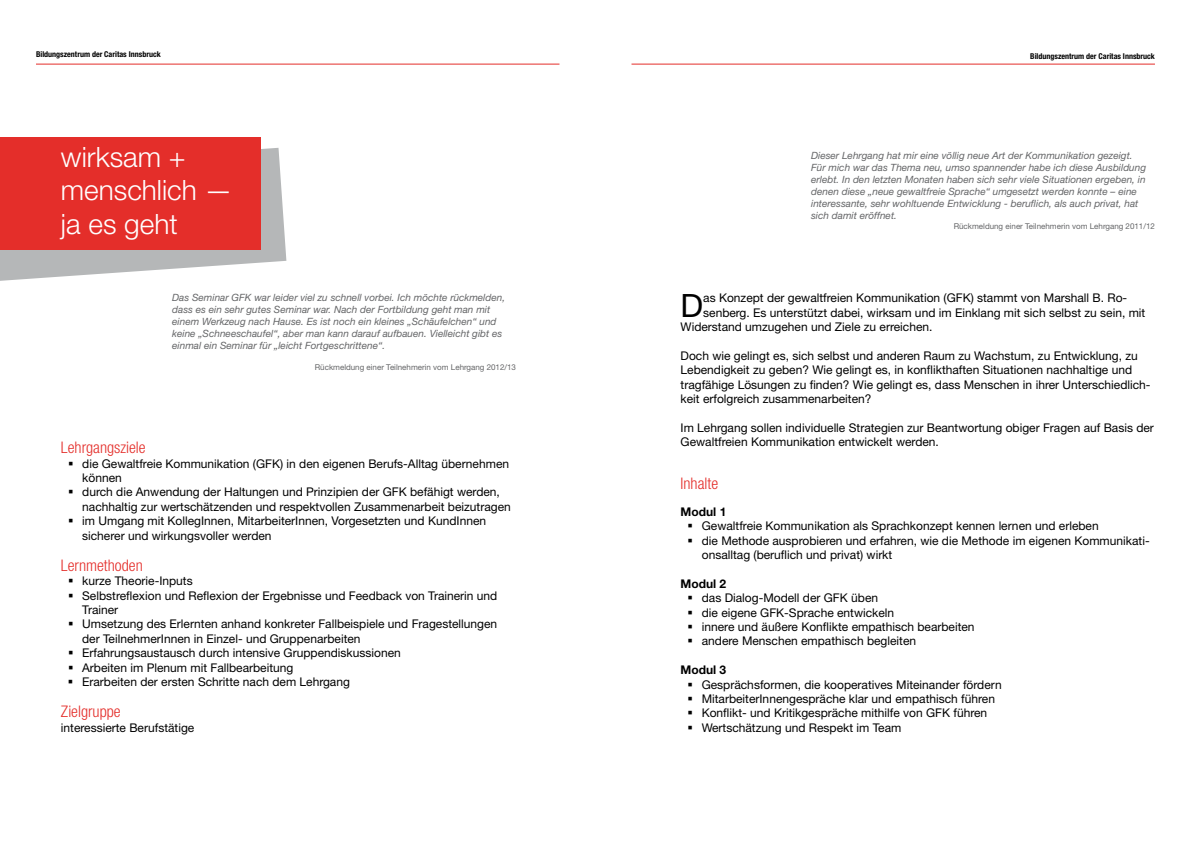
<style>
.page{position:relative;width:1191px;height:842px;background:#fff}
.page>*{position:absolute;margin:0;border:0;box-sizing:border-box;transform-origin:0 0}
.t1{font:32.2px "Helvetica Neue LT Std";color:#000}
.t2{font:300 28px/33.6px "Helvetica Neue LT Std";color:#fff}
.t3{font:300 condensed 16px "Helvetica Neue LT Std";color:#e42e2a}
.t4{font:12px/14.4px "Helvetica Neue LT Std";color:#000}
.t5{font:700 12px "Helvetica Neue LT Std";color:#000}
.t6{font:italic 10px/12px "Helvetica Neue LT Std";color:#646567}
.t7{font:8px "Helvetica Neue LT Std";color:#646567}
.t8{font:700 condensed 8px "Helvetica Neue LT Std";color:#000}
</style>
<div class="page">
<hr style="left:36px;top:64px;width:523px;height:1px;background:#e42e2a">
<hr style="left:631px;top:64px;width:524px;height:1px;background:#e42e2a">
<svg style="left:0;top:148px;width:286px;height:133px"></svg>
<div style="left:0;top:137px;width:261px;height:112px;background:#e42e2a"></div>
<p class="t8" style="left:36px;top:49px;width:126px">Bildungszentrum der Caritas Innsbruck</p>
<p class="t8" style="left:1030px;top:51px;width:126px">Bildungszentrum der Caritas Innsbruck</p>
<h2 class="t2" style="left:61px;top:139px;width:173px">wirksam + menschlich — ja es geht</h2>
<p class="t6" style="left:811px;top:149px;width:336px">Dieser Lehrgang hat mir eine völlig neue Art der Kommunikation gezeigt.<br>Für mich war das Thema neu, umso spannender habe ich diese Ausbildung erlebt. In den letzten Monaten haben sich sehr viele Situationen ergeben, in denen diese „neue gewaltfreie Sprache“ umgesetzt werden konnte – eine interessante, sehr wohltuende Entwicklung - beruflich, als auch privat, hat sich damit eröffnet.</p>
<p class="t7" style="left:953px;top:221px;width:203px">Rückmeldung einer Teilnehmerin vom Lehrgang 2011/12</p>
<p class="t6" style="left:172px;top:291px;width:334px">Das Seminar GFK war leider viel zu schnell vorbei. Ich möchte rückmelden, dass es ein sehr gutes Seminar war. Nach der Fortbildung geht man mit einem Werkzeug nach Hause. Es ist noch ein kleines „Schäufelchen“ und keine „Schneeschaufel“, aber man kann darauf aufbauen. Vielleicht gibt es einmal ein Seminar für „leicht Fortgeschrittene“.</p>
<p class="t7" style="left:315px;top:363px;width:203px">Rückmeldung einer Teilnehmerin vom Lehrgang 2012/13</p>
<h3 class="t3" style="left:61px;top:438px;width:86px">Lehrgangsziele</h3>
<p class="t4" style="left:82px;top:456px;width:430px">die Gewaltfreie Kommunikation (GFK) in den eigenen Berufs-Alltag übernehmen können<br>durch die Anwendung der Haltungen und Prinzipien der GFK befähigt werden, nachhaltig zur wertschätzenden und respektvollen Zusammenarbeit beizutragen im Umgang mit KollegInnen, MitarbeiterInnen, Vorgesetzten und KundInnen sicherer und wirkungsvoller werden</p>
<h3 class="t3" style="left:61px;top:556px;width:83px">Lernmethoden</h3>
<p class="t4" style="left:82px;top:574px;width:417px">kurze Theorie-Inputs<br>Selbstreflexion und Reflexion der Ergebnisse und Feedback von Trainerin und Trainer<br>Umsetzung des Erlernten anhand konkreter Fallbeispiele und Fragestellungen der TeilnehmerInnen in Einzel- und Gruppenarbeiten<br>Erfahrungsaustausch durch intensive Gruppendiskussionen<br>Arbeiten im Plenum mit Fallbearbeitung<br>Erarbeiten der ersten Schritte nach dem Lehrgang</p>
<h3 class="t3" style="left:61px;top:702px;width:61px">Zielgruppe</h3>
<p class="t4" style="left:61px;top:720px;width:135px">interessierte Berufstätige</p>
<h1 class="t1" style="left:680px;top:286px;width:24px">D</h1>
<p class="t4" style="left:703px;top:290px;width:425px">as Konzept der gewaltfreien Kommunikation (GFK) stammt von Marshall B. Ro-</p>
<p class="t4" style="left:703px;top:305px;width:443px">senberg. Es unterstützt dabei, wirksam und im Einklang mit sich selbst zu sein, mit</p>
<p class="t4" style="left:680px;top:319px;width:253px">Widerstand umzugehen und Ziele zu erreichen.</p>
<p class="t4" style="left:680px;top:348px;width:471px">Doch wie gelingt es, sich selbst und anderen Raum zu Wachstum, zu Entwicklung, zu Lebendigkeit zu geben? Wie gelingt es, in konflikthaften Situationen nachhaltige und tragfähige Lösungen zu finden? Wie gelingt es, dass Menschen in ihrer Unterschiedlich&shy;keit erfolgreich zusammenarbeiten?</p>
<p class="t4" style="left:680px;top:420px;width:475px">Im Lehrgang sollen individuelle Strategien zur Beantwortung obiger Fragen auf Basis der<br>Gewaltfreien Kommunikation entwickelt werden.</p>
<h3 class="t3" style="left:680px;top:474px;width:39px">Inhalte</h3>
<p class="t5" style="left:680px;top:504px;width:47px">Modul 1</p>
<p class="t4" style="left:702px;top:518px;width:449px">Gewaltfreie Kommunikation als Sprachkonzept kennen lernen und erleben<br>die Methode ausprobieren und erfahren, wie die Methode im eigenen Kommunikati&shy;onsalltag (beruflich und privat) wirkt</p>
<p class="t5" style="left:680px;top:576px;width:47px">Modul 2</p>
<p class="t4" style="left:702px;top:590px;width:274px">das Dialog-Modell der GFK üben<br>die eigene GFK-Sprache entwickeln<br>innere und äußere Konflikte empathisch bearbeiten andere Menschen empathisch begleiten</p>
<p class="t5" style="left:680px;top:662px;width:47px">Modul 3</p>
<p class="t4" style="left:701px;top:677px;width:301px">Gesprächsformen, die kooperatives Miteinander fördern MitarbeiterInnengespräche klar und empathisch führen Konflikt- und Kritikgespräche mithilfe von GFK führen Wertschätzung und Respekt im Team</p>
</div>
